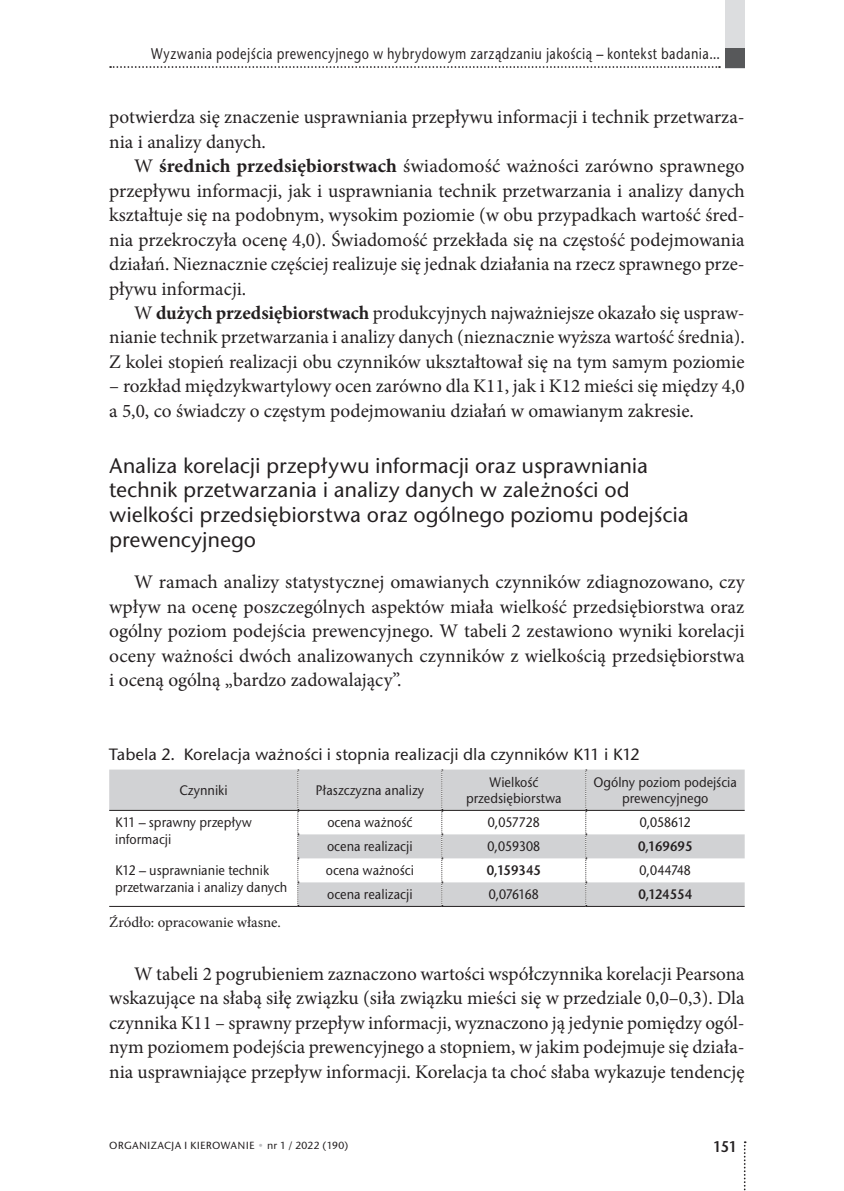
<style>
.page{position:relative;width:844px;height:1191px;background:#fff}
.page>*{position:absolute;margin:0;border:0;box-sizing:border-box;transform-origin:0 0}
.t1{font:500 21.35px/24.5px "Stone Sans Itc TOT";letter-spacing:-.01em;color:#231f20}
.t2{font:19.25px/24.5px "Minion Pro";color:#231f20;text-align:justify}
.t3{font:500 16.62px "Stone Sans Itc TOT";color:#231f20}
.t4{font:500 15.75px "Stone Sans Itc TOT";letter-spacing:.03em;color:#231f20;scale:.8 1}
.t5{font:15.75px "Stone Sans Itc TOT Semi";color:#231f20;scale:.9 1}
.t6{font:14.88px "Minion Pro";color:#231f20}
.t7{font:500 14px/16.8px "Stone Sans Itc TOT";color:#231f20;text-align:center;scale:.9 1}
.t8{font:14px "Stone Sans Itc TOT Semi";color:#231f20;scale:.9 1}
.t9{font:500 10.5px "Stone Sans Itc TOT";letter-spacing:.02em;color:#231f20}
.s1{font-weight:700}
.s2{color:#bcbdc0}
</style>
<div class="page">
<svg style="left:743px;top:1141px;width:2px;height:50px"></svg>
<svg style="left:110px;top:66px;width:609px;height:2px"></svg>
<div style="left:724px;top:0;width:20px;height:68px;background:#dcdddf"></div>
<div style="left:724px;top:48px;width:20px;height:20px;background:#57585a"></div>
<svg style="left:109px;top:769px;width:635px;height:137px;fill:#d1d2d4"></svg>
<svg style="left:297px;top:769px;width:2px;height:137px"></svg>
<svg style="left:441px;top:769px;width:1px;height:137px"></svg>
<svg style="left:585px;top:769px;width:1px;height:137px"></svg>
<hr style="left:109px;top:810px;width:189px;height:1px;background:#231f20">
<hr style="left:298px;top:810px;width:143px;height:1px;background:#231f20">
<hr style="left:441px;top:810px;width:144px;height:1px;background:#231f20">
<hr style="left:585px;top:810px;width:159px;height:1px;background:#231f20">
<hr style="left:109px;top:906px;width:189px;height:1px;background:#231f20">
<hr style="left:298px;top:906px;width:143px;height:1px;background:#231f20">
<hr style="left:441px;top:906px;width:144px;height:1px;background:#231f20">
<hr style="left:585px;top:906px;width:159px;height:1px;background:#231f20">
<p class="t4" style="left:151px;top:45px;width:712px">Wyzwania podejścia prewencyjnego w hybrydowym zarządzaniu jakością – kontekst badania…</p>
<p class="t2" style="left:109px;top:105px;width:636px">potwierdza się znaczenie usprawniania przepływu informacji i technik przetwarza&shy;nia i analizy danych.</p>
<p class="t2" style="left:109px;top:154px;width:637px;text-indent:25px">W <span class="s1">średnich przedsiębiorstwach</span> świadomość ważności zarówno sprawnego przepływu informacji, jak i usprawniania technik przetwarzania i analizy danych kształtuje się na podobnym, wysokim poziomie (w obu przypadkach wartość śred&shy;nia przekroczyła ocenę 4,0). Świadomość przekłada się na częstość podejmowania działań. Nieznacznie częściej realizuje się jednak działania na rzecz sprawnego prze&shy;pływu informacji.</p>
<p class="t2" style="left:109px;top:301px;width:637px;text-indent:25px">W <span class="s1">dużych przedsiębiorstwach</span> produkcyjnych najważniejsze okazało się uspraw&shy;nianie technik przetwarzania i analizy danych (nieznacznie wyższa wartość średnia).<br>Z kolei stopień realizacji obu czynników ukształtował się na tym samym poziomie</p>
<p class="t2" style="left:109px;top:374px;width:636px">– rozkład międzykwartylowy ocen zarówno dla K11, jak i K12 mieści się między 4,0 a 5,0, co świadczy o częstym podejmowaniu działań w omawianym zakresie.</p>
<p class="t1" style="left:109px;top:454px;width:581px">Analiza korelacji przepływu informacji oraz usprawniania technik przetwarzania i analizy danych w zależności od wielkości przedsiębiorstwa oraz ogólnego poziomu podejścia prewencyjnego</p>
<p class="t2" style="left:109px;top:570px;width:637px;text-indent:25px">W ramach analizy statystycznej omawianych czynników zdiagnozowano, czy wpływ na ocenę poszczególnych aspektów miała wielkość przedsiębiorstwa oraz ogólny poziom podejścia prewencyjnego. W tabeli 2 zestawiono wyniki korelacji oceny ważności dwóch analizowanych czynników z wielkością przedsiębiorstwa i oceną ogólną „bardzo zadowalający”.</p>
<p class="t3" style="left:109px;top:744px;width:532px">Tabela 2. Korelacja ważności i stopnia realizacji dla czynników K11 i K12</p>
<p class="t7" style="left:179px;top:782px;width:55px">Czynniki</p>
<p class="t7" style="left:315px;top:782px;width:122px">Płaszczyzna analizy</p>
<p class="t7" style="left:466px;top:773px;width:108px">Wielkość przedsiębiorstwa</p>
<p class="t7" style="left:593px;top:773px;width:161px">Ogólny poziom podejścia prewencyjnego</p>
<p class="t7" style="left:115px;top:814px;width:154px;text-align:left">K11 – sprawny przepływ informacji</p>
<p class="t7" style="left:327px;top:814px;width:96px">ocena ważność</p>
<p class="t7" style="left:487px;top:814px;width:59px">0,057728</p>
<p class="t7" style="left:639px;top:814px;width:58px">0,058612</p>
<p class="t7" style="left:327px;top:838px;width:96px">ocena realizacji</p>
<p class="t7" style="left:487px;top:838px;width:60px">0,059308</p>
<p class="t8" style="left:638px;top:838px;width:62px">0,169695</p>
<p class="t7" style="left:115px;top:862px;width:193px;text-align:left">K12 – usprawnianie technik przetwarzania i analizy danych</p>
<p class="t7" style="left:326px;top:862px;width:99px">ocena ważności</p>
<p class="t8" style="left:486px;top:862px;width:62px">0,159345</p>
<p class="t7" style="left:639px;top:862px;width:58px">0,044748</p>
<p class="t7" style="left:327px;top:886px;width:96px">ocena realizacji</p>
<p class="t7" style="left:488px;top:886px;width:57px">0,076168</p>
<p class="t8" style="left:638px;top:886px;width:61px">0,124554</p>
<p class="t6" style="left:109px;top:912px;width:173px">Źródło: opracowanie własne.</p>
<p class="t2" style="left:109px;top:961px;width:636px;text-indent:25px">W tabeli 2 pogrubieniem zaznaczono wartości współczynnika korelacji Pearsona wskazujące na słabą siłę związku (siła związku mieści się w przedziale 0,0–0,3). Dla czynnika K11 – sprawny przepływ informacji, wyznaczono ją jedynie pomiędzy ogól&shy;nym poziomem podejścia prewencyjnego a stopniem, w jakim podejmuje się działa&shy;nia usprawniające przepływ informacji. Korelacja ta choć słaba wykazuje tendencję</p>
<p class="t9" style="left:109px;top:1138px;width:241px">ORGANIZACJA I KIEROWANIE <span class="s2">•</span> nr 1 / 2022 (190)</p>
<p class="t5" style="left:713px;top:1137px;width:28px">151</p>
</div>
